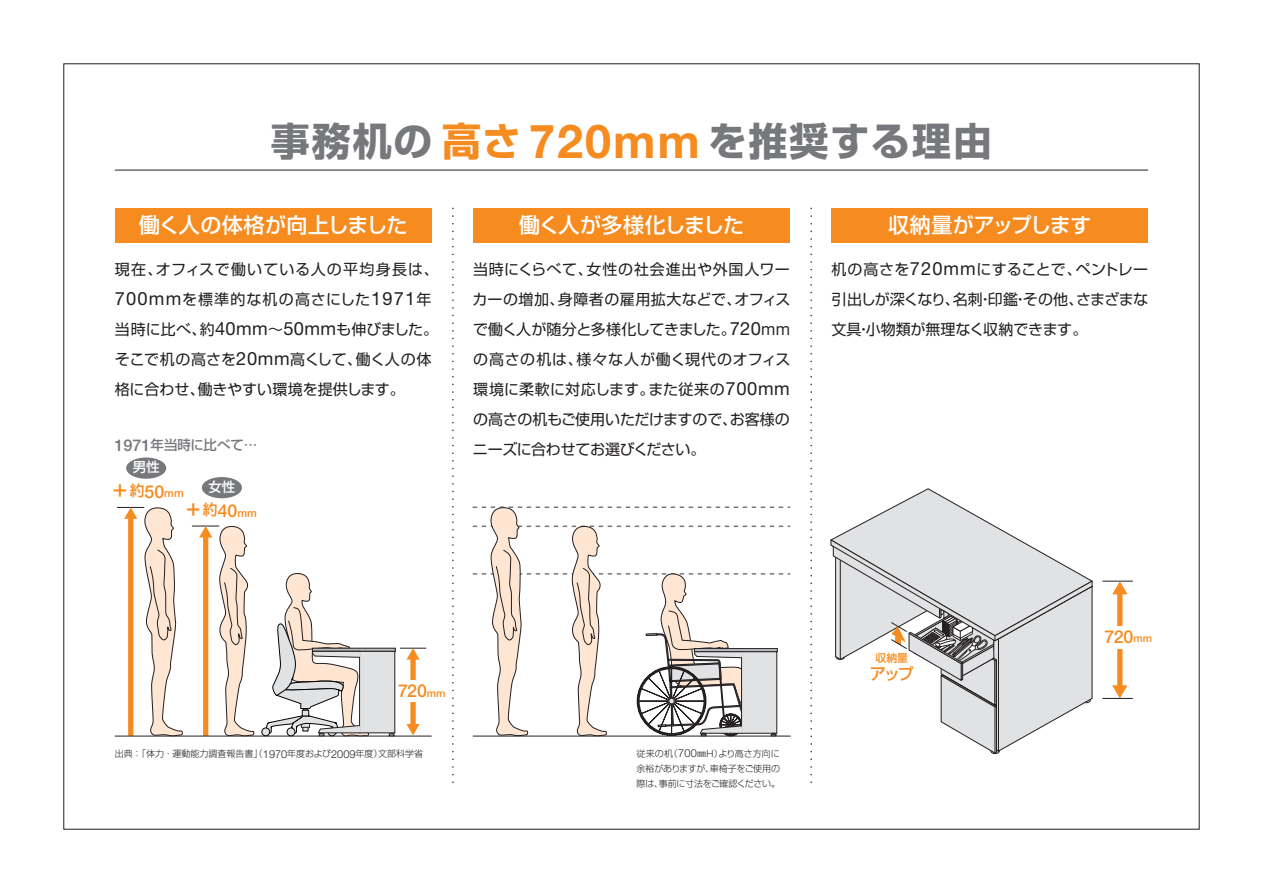
<style>
.page{position:relative;width:1263px;height:893px;background:#fff}
.page>*{position:absolute;margin:0;border:0;box-sizing:border-box;transform-origin:0 0}
.t1{font:700 39px "Shin Go Pro";letter-spacing:.05em;color:#76787b}
.t2{font:500 21px "Shin Go Pro";letter-spacing:-.01em;color:#fff}
.t3{font:500 21px "Shin Go Pro";letter-spacing:-.045em;color:#fff}
.t4{font:500 21px "Shin Go Pro";letter-spacing:-.015em;color:#fff}
.t5{font:500 17.85px "Helvetica Neue";color:#f68b1f}
.t6{font:500 16.35px "Shin Go Pro";color:#f68b1f}
.t7{font:15px/30px "Shin Go Pro";letter-spacing:-.005em;color:#231f20;text-align:justify}
.t8{font:15px/30px "Shin Go Pro";letter-spacing:.02em;color:#231f20}
.t9{font:500 13.5px "Shin Go Pro";letter-spacing:-.005em;color:#76787b}
.t10{font:500 13.5px "Shin Go Pro";color:#fff}
.t11{font:500 10.95px "Shin Go Pro";color:#f68b1f}
.t12{font:300 9px/15px "Shin Go Pro";color:#231f20;text-align:justify}
.s1{color:#f68b1f}
.s2{font-family:"Helvetica Neue";font-size:46.8px;color:#f68b1f}
.s3{font-family:"Helvetica Neue";font-size:18.3px}
.s4{font-family:"Helvetica Neue";font-size:16.2px}
.s5{font-family:"Shin Go Pro";font-weight:700;font-size:16.5px}
.s6{font-family:"Shin Go Pro";font-size:14.85px}
.s7{font-size:11.1px}
.s8{font-size:10.65px}
.s9{font-family:"Helvetica Neue";font-size:10.95px}
</style>
<div class="page">
<div style="left:115px;top:208px;width:317px;height:34px;background:#f68b1f"></div>
<div style="left:473px;top:208px;width:317px;height:34px;background:#f68b1f"></div>
<div style="left:831px;top:208px;width:317px;height:34px;background:#f68b1f"></div>
<div style="left:126px;top:457px;width:40px;height:22px;background:#76787b;border-radius:50%"></div>
<div style="left:202px;top:477px;width:40px;height:21px;background:#76787b;border-radius:50%"></div>
<hr style="left:115px;top:736px;width:317px;height:1px;background:#231f20">
<div style="left:262px;top:728px;width:8px;height:8px;background:#e1e2e4;border-radius:50%"></div>
<div style="left:262px;top:728px;width:8px;height:8px;border:1px solid #030303;border-radius:50%"></div>
<div style="left:410px;top:657px;width:6px;height:69px;background:#f68b1f"></div>
<svg style="left:406px;top:724px;width:14px;height:11px"></svg>
<svg style="left:400px;top:648px;width:26px;height:12px"></svg>
<svg style="left:192px;top:526px;width:62px;height:210px"></svg>
<div style="left:396px;top:680px;width:52px;height:21px;background:#fff"></div>
<svg style="left:117px;top:507px;width:66px;height:229px"></svg>
<svg style="left:369px;top:648px;width:27px;height:4px"></svg>
<div style="left:359px;top:651px;width:36px;height:82px;background:#e1e2e4"></div>
<svg style="left:266px;top:573px;width:103px;height:164px"></svg>
<svg style="left:389px;top:733px;width:5px;height:3px"></svg>
<svg style="left:473px;top:506px;width:317px;height:231px"></svg>
<hr style="left:115px;top:170px;width:1033px;height:1px;background:#231f20">
<svg style="left:452px;top:208px;width:2px;height:575px"></svg>
<svg style="left:810px;top:208px;width:2px;height:575px"></svg>
<div style="left:1117px;top:591px;width:5px;height:96px;background:#f68b1f"></div>
<svg style="left:1112px;top:685px;width:15px;height:13px"></svg>
<div style="left:1097px;top:626px;width:63px;height:22px;background:#fff"></div>
<hr style="left:1102px;top:581px;width:31px;height:1px;background:#231f20">
<hr style="left:1102px;top:698px;width:31px;height:1px;background:#231f20">
<svg style="left:1112px;top:581px;width:15px;height:13px"></svg>
<svg style="left:830px;top:488px;width:263px;height:266px"></svg>
<p class="t1" style="left:271px;top:111px;width:723px">事務机の<span class="s1">高さ</span> <span class="s2">720mm</span> を推奨する理由</p>
<p class="t2" style="left:139px;top:208px;width:270px">働く人の体格が向上しました</p>
<p class="t3" style="left:519px;top:208px;width:226px">働く人が多様化しました</p>
<p class="t4" style="left:888px;top:208px;width:205px">収納量がアップします</p>
<p class="t7" style="left:473px;top:252px;width:319px">当時にくらべて、女性の社会進出や外国人ワーカーの増加、身障者の雇用拡大などで、オフィスで働く人が随分と多様化してきました。<span class="s3">720</span>ｍｍの高さの机は、様々な人が働く現代のオフィス環境に柔軟に対応します。また従来の<span class="s3">700mm</span>の高さの机もご使用いただけますので、お客様のニーズに合わせてお選びください。</p>
<p class="t8" style="left:115px;top:252px;width:326px">現在、オフィスで働いている人の平均身長は、<br><span class="s3">700mm</span>を標準的な机の高さにした<span class="s3">1971</span>年当時に比べ、約<span class="s3">40mm</span>～<span class="s3">50mm</span>も伸びました。そこで机の高さを<span class="s3">20mm</span>高くして、働く人の体格に合わせ、働きやすい環境を提供します。</p>
<p class="t7" style="left:831px;top:252px;width:318px">机の高さを<span class="s3">720mm</span>にすることで、ペントレー引出しが深くなり、名刺・印鑑・その他、さまざまな文具・小物類が無理なく収納できます。</p>
<p class="t9" style="left:115px;top:434px;width:144px"><span class="s4">1971</span>年当時に比べて…</p>
<p class="t5" style="left:112px;top:480px;width:73px"><span class="s5">＋</span><span class="s6">約</span>50<span class="s7">mm</span></p>
<p class="t5" style="left:185px;top:500px;width:73px"><span class="s5">＋</span><span class="s6">約</span>40<span class="s7">mm</span></p>
<p class="t10" style="left:133px;top:456px;width:28px">男性</p>
<p class="t10" style="left:208px;top:476px;width:28px">女性</p>
<p class="t5" style="left:398px;top:680px;width:49px">720<span class="s8">mm</span></p>
<p class="t12" style="left:115px;top:745px;width:310px">出典：「体力・運動能力調査報告書」（<span class="s9">1970</span>年度および<span class="s9">2009</span>年度）文部科学省</p>
<p class="t12" style="left:636px;top:744px;width:145px">従来の机（<span class="s9">700</span>㎜Ｈ）より高さ方向に余裕がありますが、車椅子をご使用の際は、事前に寸法をご確認ください。</p>
<p class="t11" style="left:875px;top:648px;width:34px">収納量</p>
<p class="t6" style="left:870px;top:660px;width:46px">アップ</p>
<p class="t5" style="left:1104px;top:626px;width:49px">720<span class="s8">mm</span></p>
</div>
